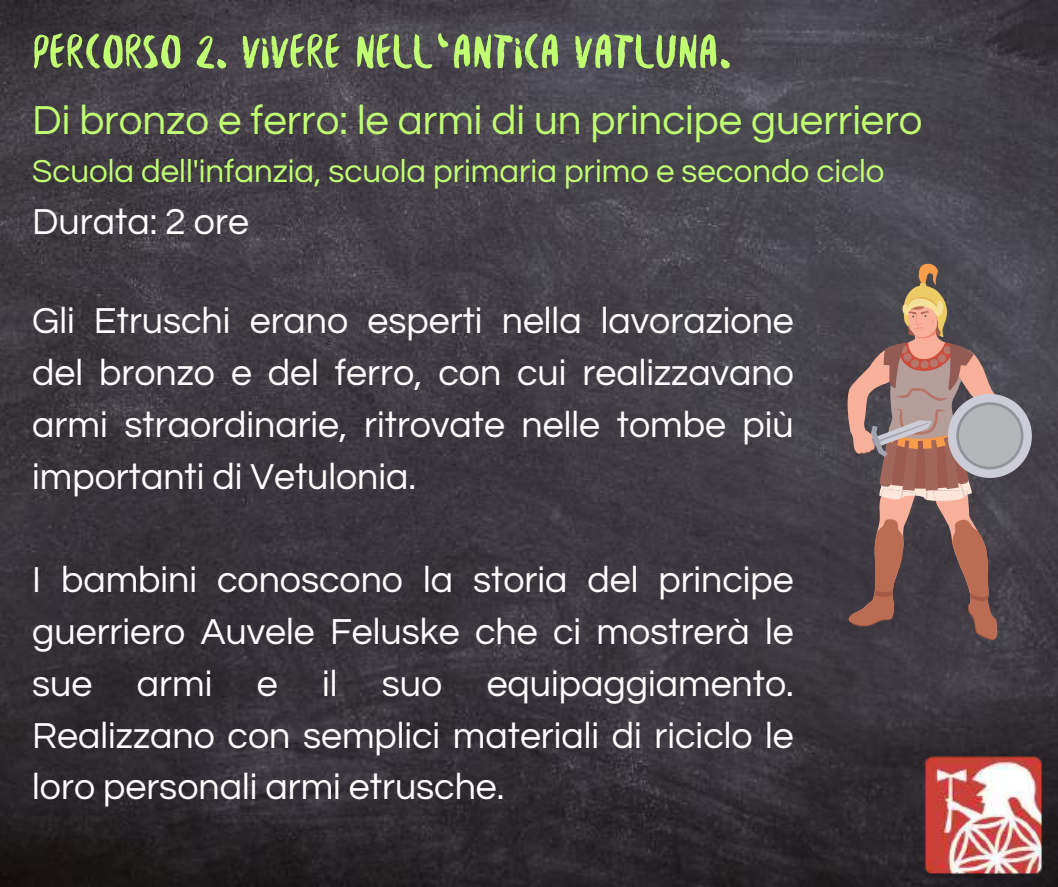
<style>
.page{position:relative;width:1058px;height:887px;background:#fff}
.page>*{position:absolute;margin:0;border:0;box-sizing:border-box;transform-origin:0 0}
.t1{font:51px "Besomextended";color:#c1ff72}
.t2{font:42px "Questrial";color:#c1ff72}
.t3{font:37.5px/51.8px "Questrial";color:#fff;text-align:justify}
.t4{font:33px "Questrial";color:#c1ff72}
</style>
<div class="page">
<img style="left:0;top:0;width:1058px;height:886px">
<img style="left:892px;top:724px;width:165px;height:162px">
<div style="left:947px;top:394px;width:84px;height:84px;background:#ccccd6;border-radius:50%"></div>
<svg style="left:845px;top:263px;width:178px;height:377px;background:#7c6663"></svg>
<h1 class="t1" style="left:32px;top:30px;width:700px">PERCORSO 2. VIVERE NELL‘ANTICA VATLUNA.</h1>
<p class="t2" style="left:32px;top:99px;width:891px">Di bronzo e ferro: le armi di un principe guerriero</p>
<p class="t4" style="left:32px;top:155px;width:853px">Scuola dell'infanzia, scuola primaria primo e secondo ciclo</p>
<p class="t3" style="left:32px;top:197px;width:218px">Durata: 2 ore</p>
<p class="t3" style="left:32px;top:296px;width:763px">Gli Etruschi erano esperti nella lavorazione del bronzo e del ferro, con cui realizzavano armi straordinarie, ritrovate nelle tombe più importanti di Vetulonia.</p>
<p class="t3" style="left:32px;top:555px;width:763px">I bambini conoscono la storia del principe guerriero Auvele Feluske che ci mostrerà le sue armi e il suo equipaggiamento.<br>Realizzano con semplici materiali di riciclo le loro personali armi etrusche.</p>
</div>
